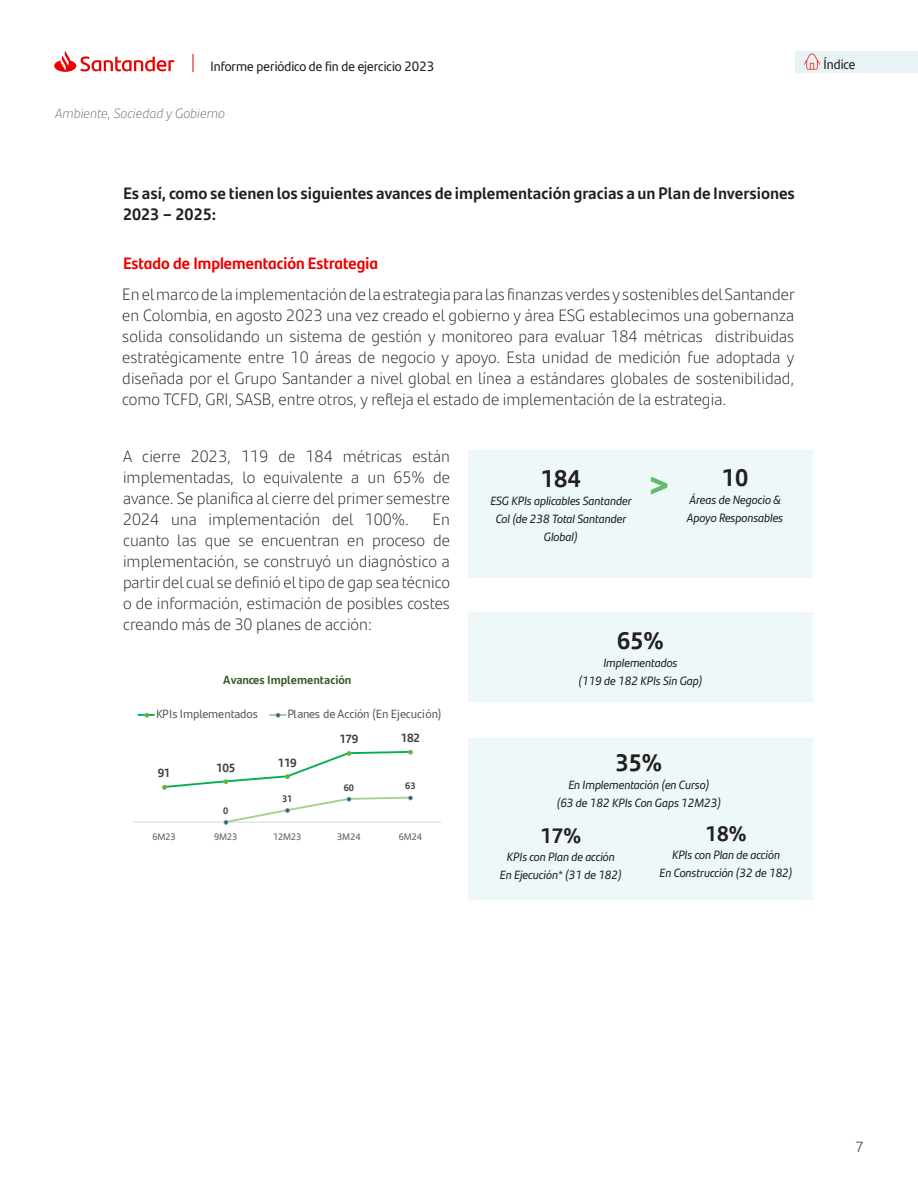
<style>
.page{position:relative;width:918px;height:1188px;background:#fff}
.page>*{position:absolute;margin:0;border:0;box-sizing:border-box;transform-origin:0 0}
.t1{font:700 42px "Santander Headline";color:#63ba69}
.t2{font:700 24px "Santander Headline";color:#231f20}
.t3{font:700 21px "Santander Headline";color:#231f20}
.Párrafo_general{font:300 16.5px/21px "Santander Text";color:#231f20;text-align:justify}
.Párrafo_general-2{font:700 16.5px/21px "Santander Text";color:#231f20}
._1__Titular_2021{font:700 16.5px "Santander Headline";color:#ec0000}
.t4{font:15px "Santander Headline";color:#667273}
.t5{font:13.5px "Santander Headline";color:#231f20}
.t6{font:italic 300 13.5px "Santander Text";color:#667273}
.t7{font:italic 12px/18px "Santander Headline";color:#231f20;text-align:center}
.t8{font:11.85px "Santander Text";letter-spacing:-.01em;color:#595959}
.t9{font:700 11.85px "Santander Text";letter-spacing:.005em;color:#385723}
.t10{font:700 11.85px "Santander Text";letter-spacing:-.025em;color:#404040}
.t11{font:9.45px "Santander Text";letter-spacing:-.015em;color:#595959}
.t12{font:700 9.45px "Santander Text";color:#404040}
</style>
<div class="page">
<div style="left:796px;top:51px;width:122px;height:21px;background:#e7f3f4"></div>
<svg style="left:54px;top:51px;width:120px;height:21px"></svg>
<svg style="left:193px;top:54px;width:1px;height:18px"></svg>
<svg style="left:804px;top:53px;width:16px;height:17px"></svg>
<hr style="left:133px;top:822px;width:308px;height:1px;background:#d9d9d9">
<svg style="left:162px;top:750px;width:251px;height:40px"></svg>
<svg style="left:223px;top:796px;width:190px;height:29px"></svg>
<svg style="left:138px;top:713px;width:16px;height:4px"></svg>
<svg style="left:270px;top:713px;width:16px;height:4px"></svg>
<div style="left:468px;top:450px;width:345px;height:127px;background:#eef8f8"></div>
<div style="left:468px;top:612px;width:345px;height:90px;background:#eef8f8"></div>
<div style="left:468px;top:738px;width:345px;height:162px;background:#eef8f8"></div>
<p class="t5" style="left:211px;top:56px;width:225px">Informe periódico de fin de ejercicio 2023</p>
<p class="t6" style="left:55px;top:103px;width:171px">Ambiente, Sociedad y Gobierno</p>
<p class="Párrafo_general-2" style="left:123px;top:182px;width:673px">Es así, como se tienen los siguientes avances de implementación gracias a un Plan de Inversiones<br>2023 – 2025:</p>
<p class="_1__Titular_2021" style="left:123px;top:251px;width:257px">Estado de Implementación Estrategia</p>
<p class="Párrafo_general" style="left:122px;top:283px;width:674px">En el marco de la implementación de la estrategia para las finanzas verdes y sostenibles del Santander en Colombia, en agosto 2023 una vez creado el gobierno y área ESG establecimos una gobernanza solida consolidando un sistema de gestión y monitoreo para evaluar 184 métricas distribuidas estratégicamente entre 10 áreas de negocio y apoyo. Esta unidad de medición fue adoptada y diseñada por el Grupo Santander a nivel global en línea a estándares globales de sostenibilidad, como TCFD, GRI, SASB, entre otros, y refleja el estado de implementación de la estrategia.</p>
<p class="Párrafo_general" style="left:123px;top:445px;width:329px">A cierre 2023, 119 de 184 métricas están implementadas, lo equivalente a un 65% de avance. Se planifica al cierre del primer semestre 2024 una implementación del 100%.</p>
<p class="Párrafo_general" style="left:123px;top:508px;width:329px;text-indent:310px">En cuanto las que se encuentran en proceso de implementación, se construyó un diagnóstico a partir del cual se definió el tipo de gap sea técnico o de información, estimación de posibles costes creando más de 30 planes de acción:</p>
<p class="t9" style="left:223px;top:670px;width:130px">Avances Implementación</p>
<p class="t8" style="left:156px;top:705px;width:103px">KPIs Implementados</p>
<p class="t8" style="left:287px;top:705px;width:156px">Planes de Acción (En Ejecución)</p>
<p class="t10" style="left:158px;top:764px;width:14px">91</p>
<p class="t10" style="left:216px;top:759px;width:21px">105</p>
<p class="t12" style="left:223px;top:803px;width:7px">0</p>
<p class="t10" style="left:278px;top:753px;width:21px">119</p>
<p class="t12" style="left:282px;top:791px;width:12px">31</p>
<p class="t10" style="left:339px;top:730px;width:21px">179</p>
<p class="t10" style="left:401px;top:729px;width:21px">182</p>
<p class="t12" style="left:344px;top:780px;width:12px">60</p>
<p class="t12" style="left:405px;top:779px;width:12px">63</p>
<p class="t11" style="left:152px;top:829px;width:25px">6M23</p>
<p class="t11" style="left:214px;top:829px;width:25px">9M23</p>
<p class="t11" style="left:273px;top:829px;width:30px">12M23</p>
<p class="t11" style="left:337px;top:829px;width:25px">3M24</p>
<p class="t11" style="left:399px;top:829px;width:25px">6M24</p>
<p class="t2" style="left:541px;top:460px;width:41px">184</p>
<p class="t7" style="left:490px;top:491px;width:143px">ESG KPIs aplicables Santander<br>Col (de 238 Total Santander<br>Global)</p>
<p class="t1" style="left:648px;top:452px;width:25px">&gt;</p>
<p class="t2" style="left:722px;top:458px;width:28px">10</p>
<p class="t7" style="left:687px;top:490px;width:98px;text-align:left">Áreas de Negocio &amp;<br>Apoyo Responsables</p>
<p class="t2" style="left:617px;top:622px;width:48px">65%</p>
<p class="t7" style="left:603px;top:653px;width:76px">Implementados</p>
<p class="t7" style="left:579px;top:671px;width:125px">(119 de 182 KPIs Sin Gap)</p>
<p class="t2" style="left:616px;top:744px;width:48px">35%</p>
<p class="t7" style="left:568px;top:776px;width:142px">En Implementación (en Curso)</p>
<p class="t7" style="left:557px;top:794px;width:166px">(63 de 182 KPIs Con Gaps 12M23)</p>
<p class="t3" style="left:540px;top:819px;width:42px">17%</p>
<p class="t7" style="left:507px;top:847px;width:109px">KPIs con Plan de acción</p>
<p class="t7" style="left:500px;top:865px;width:123px">En Ejecución* (31 de 182)</p>
<p class="t3" style="left:706px;top:817px;width:42px">18%</p>
<p class="t7" style="left:672px;top:845px;width:109px">KPIs con Plan de acción</p>
<p class="t7" style="left:660px;top:863px;width:134px">En Construcción (32 de 182)</p>
<p class="t5" style="left:824px;top:54px;width:33px">Índice</p>
<p class="t4" style="left:856px;top:1135px;width:10px">7</p>
</div>
